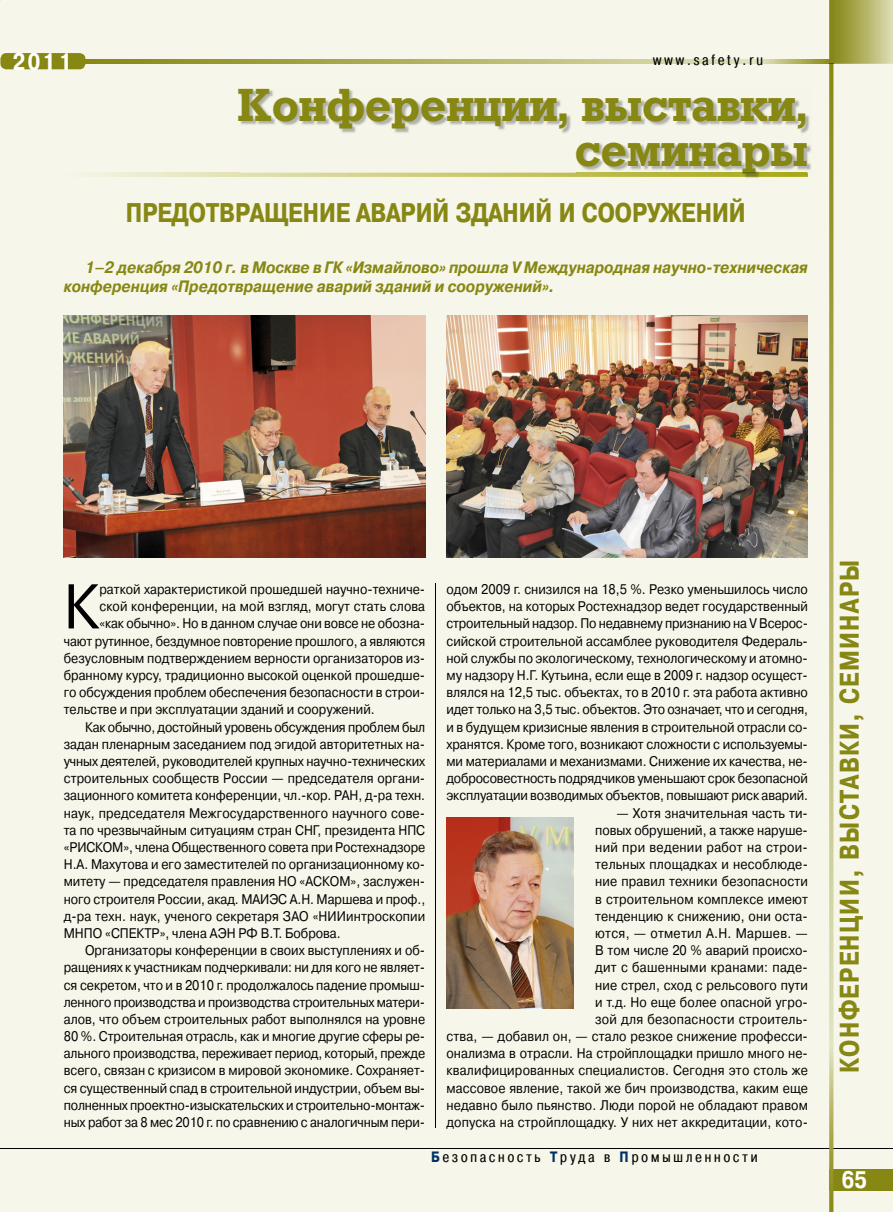
<style>
.page{position:relative;width:893px;height:1212px;background:#f6f6ea}
.page>*{position:absolute;margin:0;border:0;box-sizing:border-box;transform-origin:0 0}
.t1{font:63px "Pragmatica C";color:#000;scale:.9 1}
.t2{font:700 45px/45px "Rodeo";color:#878714;text-align:right}
.t3{font:700 27px "Pragmatica Cond C";color:#878714}
.t4{font:700 27px "Pragmatica Cond C";letter-spacing:.05em;color:#878714}
.t5{font:700 24px "Pragmatica Cond C";letter-spacing:.1em;color:#fff}
.t6{font:italic 700 16.5px/18.8px "Pragmatica C";letter-spacing:-.005em;color:#878714;scale:.9 1}
.t7{font:15px "Pragmatica Cond C";letter-spacing:.2em;color:#000}
.t8{font:13.95px/17.2px "Pragmatica C";color:#000;text-align:justify;scale:.9 1}
.s1{font-weight:700;color:#003163}
</style>
<div class="page">
<div style="left:0;top:53px;width:85px;height:16px;background:#878714;border-radius:6px"></div>
<svg style="left:85px;top:60px;width:744px;height:4px;background:#b3b364"></svg>
<hr style="left:0;top:1148px;width:893px;height:1px;background:#000">
<svg style="left:829px;top:0;width:64px;height:1212px"></svg>
<img style="left:240px;top:90px;width:571px;height:88px">
<img style="left:576px;top:142px;width:231px;height:31px">
<svg style="left:99px;top:173px;width:141px;height:4px"></svg>
<img style="left:240px;top:173px;width:568px;height:4px">
<hr style="left:436px;top:583px;width:1px;height:544px;background:#000">
<img style="left:64px;top:316px;width:361px;height:242px">
<img style="left:446px;top:316px;width:362px;height:242px">
<img style="left:446px;top:817px;width:128px;height:191px">
<h3 class="t5" style="left:13px;top:53px;width:62px">2011</h3>
<p class="t7" style="left:653px;top:54px;width:111px">www.safety.ru</p>
<h2 class="t2" style="left:238px;top:86px;width:572px">Конференции, выставки, семинары</h2>
<h3 class="t3" style="left:126px;top:202px;width:621px">ПРЕДОТВРАЩЕНИЕ АВАРИЙ ЗДАНИЙ И СООРУЖЕНИЙ</h3>
<p class="t6" style="left:64px;top:259px;width:828px;text-indent:21px">1–2 декабря 2010 г. в Москве в ГК «Измайлово» прошла V Международная научно-техническая конференция «Предотвращение аварий зданий и сооружений».</p>
<h1 class="t1" style="left:64px;top:583px;width:41px">К</h1>
<p class="t8" style="left:99px;top:582px;width:364px">раткой характеристикой прошедшей научно-техниче-</p>
<p class="t8" style="left:99px;top:599px;width:364px">ской конференции, на мой взгляд, могут стать слова</p>
<p class="t8" style="left:99px;top:616px;width:364px">«как обычно». Но в данном случае они вовсе не обозна-</p>
<p class="t8" style="left:64px;top:633px;width:403px">чают рутинное, бездумное повторение прошлого, а являются</p>
<p class="t8" style="left:64px;top:650px;width:403px">безусловным подтверждением верности организаторов из-</p>
<p class="t8" style="left:64px;top:668px;width:403px">бранному курсу, традиционно высокой оценкой прошедше-</p>
<p class="t8" style="left:64px;top:685px;width:403px">го обсуждения проблем обеспечения безопасности в строи-</p>
<p class="t8" style="left:64px;top:702px;width:347px">тельстве и при эксплуатации зданий и сооружений.</p>
<p class="t8" style="left:85px;top:719px;width:379px">Как обычно, достойный уровень обсуждения проблем был</p>
<p class="t8" style="left:64px;top:736px;width:403px">задан пленарным заседанием под эгидой авторитетных на-</p>
<p class="t8" style="left:64px;top:753px;width:403px">учных деятелей, руководителей крупных научно-технических</p>
<p class="t8" style="left:64px;top:771px;width:403px">строительных сообществ России — председателя органи-</p>
<p class="t8" style="left:64px;top:788px;width:403px">зационного комитета конференции, чл.-кор. РАН, д-ра техн.</p>
<p class="t8" style="left:64px;top:805px;width:403px">наук, председателя Межгосударственного научного сове-</p>
<p class="t8" style="left:64px;top:822px;width:403px">та по чрезвычайным ситуациям стран СНГ, президента НПС</p>
<p class="t8" style="left:64px;top:839px;width:403px">«РИСКОМ», члена Общественного совета при Ростехнадзоре</p>
<p class="t8" style="left:64px;top:857px;width:403px">Н.А. Махутова и его заместителей по организационному ко-</p>
<p class="t8" style="left:64px;top:874px;width:403px">митету — председателя правления НО «АСКОМ», заслужен-</p>
<p class="t8" style="left:64px;top:891px;width:403px">ного строителя России, акад. МАИЭС А.Н. Маршева и проф.,</p>
<p class="t8" style="left:64px;top:908px;width:403px">д-ра техн. наук, ученого секретаря ЗАО «НИИинтроскопии</p>
<p class="t8" style="left:64px;top:925px;width:309px">МНПО «СПЕКТР», члена АЭН РФ В.Т. Боброва.</p>
<p class="t8" style="left:85px;top:943px;width:379px">Организаторы конференции в своих выступлениях и об-</p>
<p class="t8" style="left:64px;top:960px;width:403px">ращениях к участникам подчеркивали: ни для кого не являет-</p>
<p class="t8" style="left:64px;top:977px;width:403px">ся секретом, что и в 2010 г. продолжалось падение промыш-</p>
<p class="t8" style="left:64px;top:994px;width:403px">ленного производства и производства строительных матери-</p>
<p class="t8" style="left:64px;top:1011px;width:403px">алов, что объем строительных работ выполнялся на уровне</p>
<p class="t8" style="left:64px;top:1029px;width:403px">80 %. Строительная отрасль, как и многие другие сферы ре-</p>
<p class="t8" style="left:64px;top:1046px;width:403px">ального производства, переживает период, который, прежде</p>
<p class="t8" style="left:64px;top:1063px;width:403px">всего, связан с кризисом в мировой экономике. Сохраняет-</p>
<p class="t8" style="left:64px;top:1080px;width:403px">ся существенный спад в строительной индустрии, объем вы-</p>
<p class="t8" style="left:64px;top:1097px;width:403px">полненных проектно-изыскательских и строительно-монтаж-</p>
<p class="t8" style="left:64px;top:1114px;width:403px">ных работ за 8 мес 2010 г. по сравнению с аналогичным пери-</p>
<p class="t8" style="left:446px;top:582px;width:403px">одом 2009 г. снизился на 18,5 %. Резко уменьшилось число объектов, на которых Ростехнадзор ведет государственный строительный надзор. По недавнему признанию на V Всерос&shy;сийской строительной ассамблее руководителя Федераль&shy;ной службы по экологическому, технологическому и атомно&shy;му надзору Н.Г. Кутьина, если еще в 2009 г. надзор осущест&shy;влялся на 12,5 тыс. объектах, то в 2010 г. эта работа активно идет только на 3,5 тыс. объектов. Это означает, что и сегодня, и в будущем кризисные явления в строительной отрасли со&shy;хранятся. Кроме того, возникают сложности с используемы&shy;ми материалами и механизмами. Снижение их качества, не&shy;добросовестность подрядчиков уменьшают срок безопасной эксплуатации возводимых объектов, повышают риск аварий.</p>
<p class="t8" style="left:446px;top:805px;width:403px;text-align:right">— Хотя значительная часть ти-<br>повых обрушений, а также наруше-<br>ний при ведении работ на строи-<br>тельных площадках и несоблюде-<br>ние правил техники безопасности<br>в строительном комплексе имеют<br>тенденцию к снижению, они оста-<br>ются, — отметил А.Н. Маршев. —<br>В том числе 20 % аварий происхо-<br>дит с башенными кранами: паде-<br>ние стрел, сход с рельсового пути<br>и т.д. Но еще более опасной угро-<br>зой для безопасности строитель-<br>ства, — добавил он, — стало резкое снижение професси&shy;онализма в отрасли. На стройплощадки пришло много не&shy;квалифицированных специалистов. Сегодня это столь же массовое явление, такой же бич производства, каким еще недавно было пьянство. Люди порой не обладают правом допуска на стройплощадку. У них нет аккредитации, кото-</p>
<p class="t7" style="left:431px;top:1151px;width:328px"><span class="s1">Б</span>езопасность <span class="s1">Т</span>руда в <span class="s1">П</span>ромышленности</p>
<h3 class="t4" style="left:839px;top:1072px;width:514px;rotate:-90deg">КОНФЕРЕНЦИИ, ВЫСТАВКИ, СЕМИНАРЫ</h3>
<h3 class="t5" style="left:842px;top:1171px;width:27px">65</h3>
</div>
